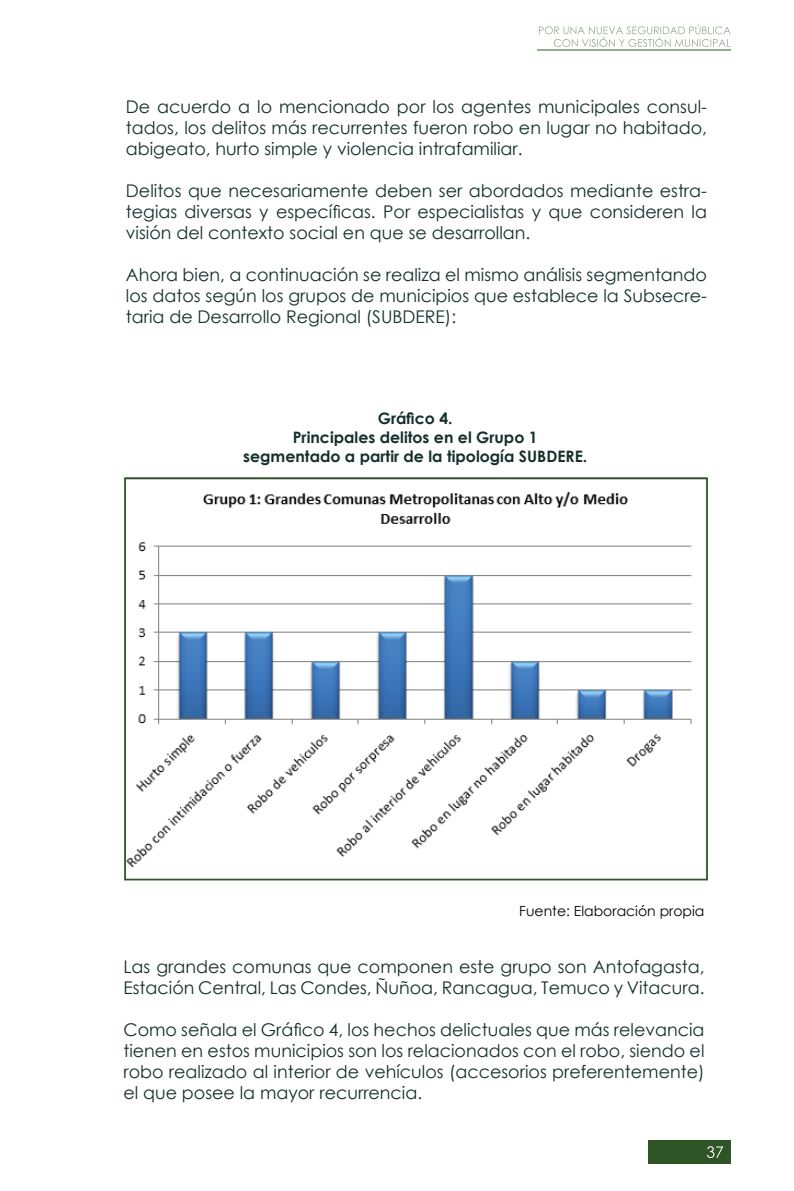
<style>
.page{position:relative;width:794px;height:1191px;background:#fff}
.page>*{position:absolute;margin:0;border:0;box-sizing:border-box;transform-origin:0 0}
.t1{font:17.5px/21px "Century Gothic";color:#15302b;text-align:justify}
.t2{font:700 15.75px/18.9px "Century Gothic";color:#15302b;text-align:center}
.t3{font:15.75px "Century Gothic";color:#fff}
.t4{font:14px "Century Gothic";color:#000}
</style>
<div class="page">
<img style="left:127px;top:492px;width:565px;height:376px">
<div style="left:124px;top:477px;width:584px;height:403px;border:2px solid #2d5525"></div>
<svg style="left:539px;top:24px;width:191px;height:23px"></svg>
<hr style="left:537px;top:50px;width:194px;height:1px;background:#2d5525">
<div style="left:648px;top:1140px;width:83px;height:23px;background:#2d5525"></div>
<p class="t1" style="left:126px;top:96px;width:582px">De acuerdo a lo mencionado por los agentes municipales consul&shy;tados, los delitos más recurrentes fueron robo en lugar no habitado, abigeato, hurto simple y violencia intrafamiliar.</p>
<p class="t1" style="left:126px;top:180px;width:582px">Delitos que necesariamente deben ser abordados mediante estra&shy;tegias diversas y específicas. Por especialistas y que consideren la visión del contexto social en que se desarrollan.</p>
<p class="t1" style="left:126px;top:264px;width:582px">Ahora bien, a continuación se realiza el mismo análisis segmentando los datos según los grupos de municipios que establece la Subsecre&shy;taria de Desarrollo Regional (SUBDERE):</p>
<p class="t2" style="left:243px;top:408px;width:345px">Gráfico 4.<br>Principales delitos en el Grupo 1 segmentado a partir de la tipología SUBDERE.</p>
<p class="t4" style="left:519px;top:901px;width:187px">Fuente: Elaboración propia</p>
<p class="t1" style="left:123px;top:956px;width:582px">Las grandes comunas que componen este grupo son Antofagasta,<br>Estación Central, Las Condes, Ñuñoa, Rancagua, Temuco y Vitacura.</p>
<p class="t1" style="left:123px;top:1019px;width:582px">Como señala el Gráfico 4, los hechos delictuales que más relevancia tienen en estos municipios son los relacionados con el robo, siendo el robo realizado al interior de vehículos (accesorios preferentemente) el que posee la mayor recurrencia.</p>
<p class="t3" style="left:706px;top:1141px;width:19px">37</p>
</div>
